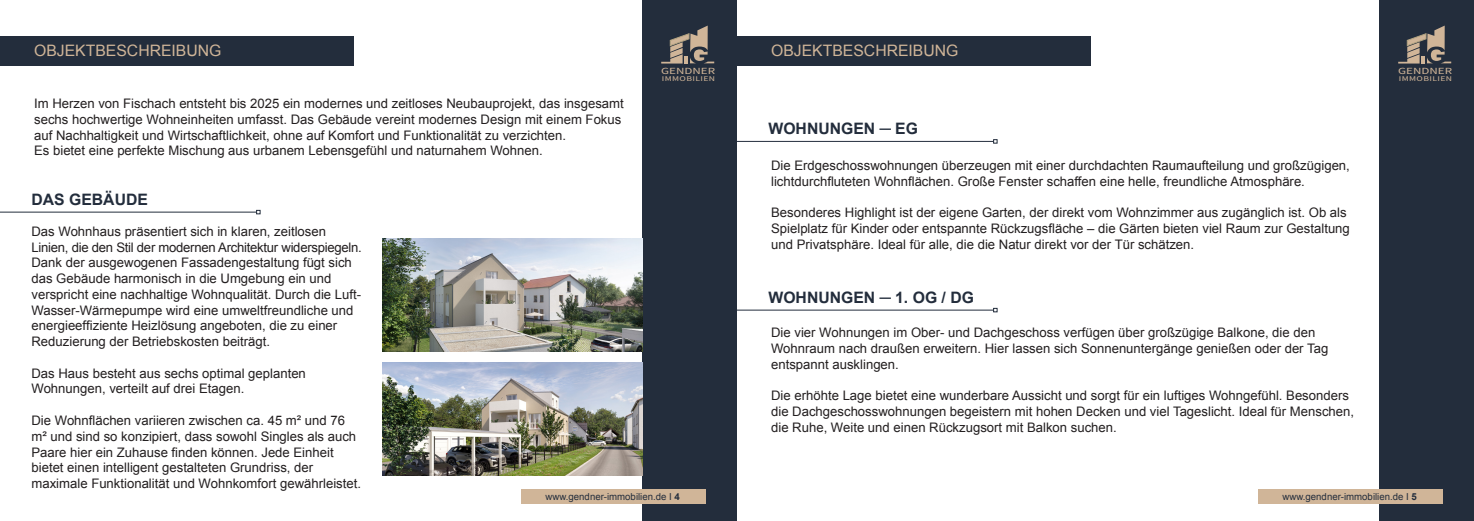
<style>
.page{position:relative;width:1474px;height:521px;background:#fff}
.page>*{position:absolute;margin:0;border:0;box-sizing:border-box;transform-origin:0 0}
.t1{font:700 15.75px "Arial";color:#232d3c}
.t2{font:15.75px "Arial";color:#d0b598}
.t3{font:13.12px/15.8px "Arial";color:#231f20}
.t4{font:9.62px "Arial";color:#232d3c}
.t5{font:9.36px "Source Sans Pro";color:#d0b598;scale:1.38 1}
.t6{font:7.26px "Source Sans Pro";letter-spacing:.04em;color:#d0b598;scale:1.33 1}
.s1{font-weight:700}
</style>
<div class="page">
<div style="left:642px;top:0;width:95px;height:521px;background:#232d3c"></div>
<div style="left:520px;top:489px;width:185px;height:15px;background:#d0b598"></div>
<svg style="left:661px;top:26px;width:53px;height:38px"></svg>
<div style="left:0;top:36px;width:353px;height:29px;background:#232d3c"></div>
<hr style="left:0;top:212px;width:256px;height:1px;background:#232d3c">
<svg style="left:256px;top:210px;width:4px;height:4px"></svg>
<img style="left:382px;top:239px;width:260px;height:112px">
<img style="left:382px;top:363px;width:260px;height:112px">
<div style="left:1379px;top:0;width:94px;height:521px;background:#232d3c"></div>
<div style="left:1257px;top:489px;width:185px;height:15px;background:#d0b598"></div>
<svg style="left:1398px;top:26px;width:53px;height:38px"></svg>
<div style="left:737px;top:36px;width:353px;height:29px;background:#232d3c"></div>
<hr style="left:737px;top:141px;width:256px;height:1px;background:#232d3c">
<svg style="left:993px;top:139px;width:4px;height:5px"></svg>
<hr style="left:737px;top:310px;width:256px;height:1px;background:#232d3c">
<svg style="left:993px;top:308px;width:4px;height:4px"></svg>
<p class="t2" style="left:34px;top:40px;width:189px">OBJEKTBESCHREIBUNG</p>
<p class="t2" style="left:771px;top:40px;width:189px">OBJEKTBESCHREIBUNG</p>
<p class="t5" style="left:661px;top:64px;width:41px">GENDNER</p>
<p class="t6" style="left:662px;top:74px;width:42px">IMMOBILIEN</p>
<p class="t5" style="left:1398px;top:64px;width:41px">GENDNER</p>
<p class="t6" style="left:1398px;top:74px;width:42px">IMMOBILIEN</p>
<p class="t3" style="left:34px;top:96px;width:591px">Im Herzen von Fischach entsteht bis 2025 ein modernes und zeitloses Neubauprojekt, das insgesamt sechs hochwertige Wohneinheiten umfasst. Das Gebäude vereint modernes Design mit einem Fokus auf Nachhaltigkeit und Wirtschaftlichkeit, ohne auf Komfort und Funktionalität zu verzichten.<br>Es bietet eine perfekte Mischung aus urbanem Lebensgefühl und naturnahem Wohnen.</p>
<p class="t1" style="left:32px;top:189px;width:118px">DAS GEBÄUDE</p>
<p class="t3" style="left:32px;top:224px;width:332px">Das Wohnhaus präsentiert sich in klaren, zeitlosen Linien, die den Stil der modernen Architektur widerspiegeln.<br>Dank der ausgewogenen Fassadengestaltung fügt sich das Gebäude harmonisch in die Umgebung ein und verspricht eine nachhaltige Wohnqualität. Durch die Luft-Wasser-Wärmepumpe wird eine umweltfreundliche und energieeffiziente Heizlösung angeboten, die zu einer Reduzierung der Betriebskosten beiträgt.</p>
<p class="t3" style="left:32px;top:365px;width:276px">Das Haus besteht aus sechs optimal geplanten<br>Wohnungen, verteilt auf drei Etagen.</p>
<p class="t3" style="left:32px;top:413px;width:331px">Die Wohnflächen variieren zwischen ca. 45 m² und 76 m² und sind so konzipiert, dass sowohl Singles als auch Paare hier ein Zuhause finden können. Jede Einheit bietet einen intelligent gestalteten Grundriss, der maximale Funktionalität und Wohnkomfort gewährleistet.</p>
<p class="t1" style="left:768px;top:118px;width:151px">WOHNUNGEN ─ EG</p>
<p class="t3" style="left:771px;top:158px;width:580px">Die Erdgeschosswohnungen überzeugen mit einer durchdachten Raumaufteilung und großzügigen, lichtdurchfluteten Wohnflächen. Große Fenster schaffen eine helle, freundliche Atmosphäre.</p>
<p class="t3" style="left:771px;top:205px;width:580px">Besonderes Highlight ist der eigene Garten, der direkt vom Wohnzimmer aus zugänglich ist. Ob als<br>Spielplatz für Kinder oder entspannte Rückzugsfläche – die Gärten bieten viel Raum zur Gestaltung und Privatsphäre. Ideal für alle, die die Natur direkt vor der Tür schätzen.</p>
<p class="t1" style="left:768px;top:287px;width:207px">WOHNUNGEN ─ 1. OG / DG</p>
<p class="t3" style="left:771px;top:325px;width:558px">Die vier Wohnungen im Ober- und Dachgeschoss verfügen über großzügige Balkone, die den<br>Wohnraum nach draußen erweitern. Hier lassen sich Sonnenuntergänge genießen oder der Tag entspannt ausklingen.</p>
<p class="t3" style="left:771px;top:388px;width:584px">Die erhöhte Lage bietet eine wunderbare Aussicht und sorgt für ein luftiges Wohngefühl. Besonders die Dachgeschosswohnungen begeistern mit hohen Decken und viel Tageslicht. Ideal für Menschen, die Ruhe, Weite und einen Rückzugsort mit Balkon suchen.</p>
<p class="t4" style="left:545px;top:490px;width:136px">www.gendner-immobilien.de I <span class="s1">4</span></p>
<p class="t4" style="left:1282px;top:490px;width:136px">www.gendner-immobilien.de I <span class="s1">5</span></p>
</div>
